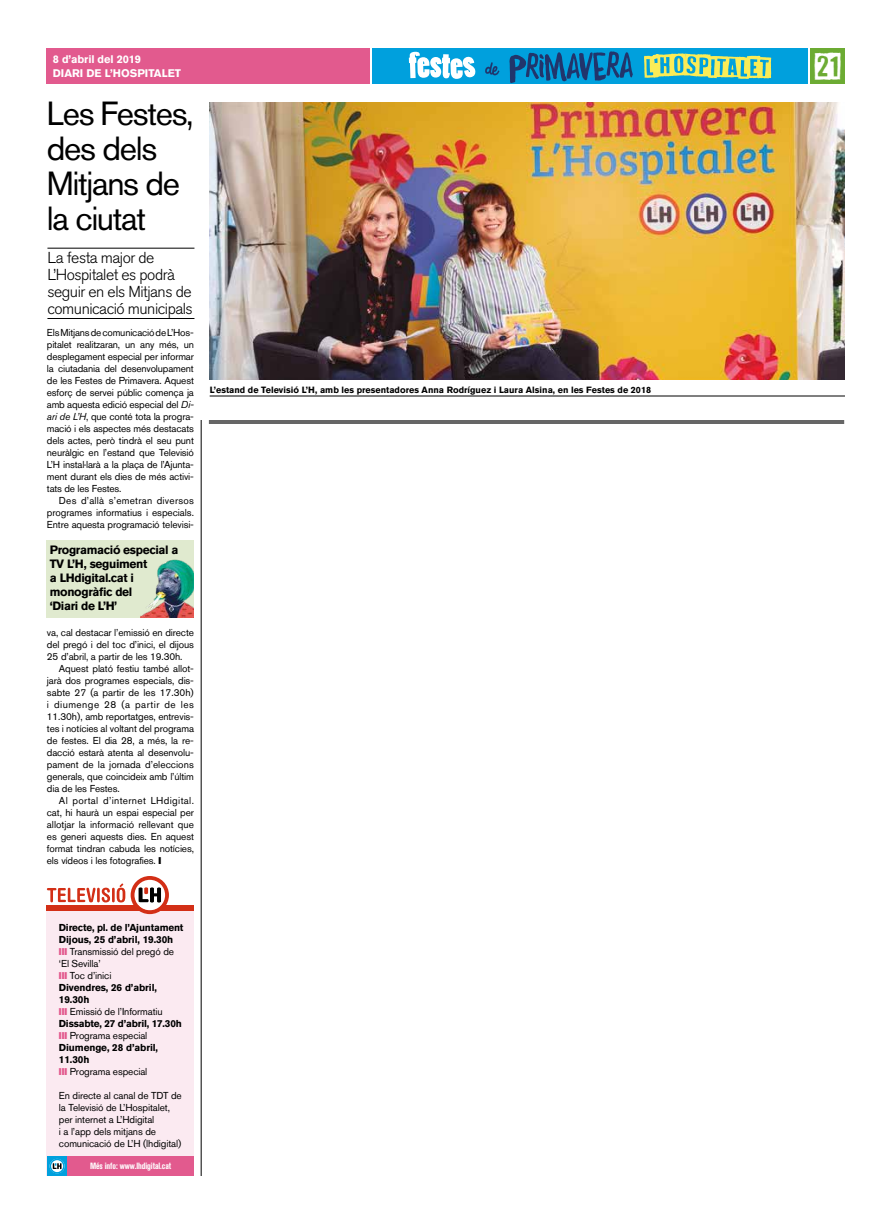
<style>
.page{position:relative;width:893px;height:1220px;background:#fff}
.page>*{position:absolute;margin:0;border:0;box-sizing:border-box;transform-origin:0 0}
.t1{font:33.2px/35px "Akzidenz Grotesk BQ";letter-spacing:-.04em;color:#000}
.t2{font:900 26px "White On";color:#fff;scale:.95 1}
.t3{font:300 15.8px/17px "Akzidenz Grotesk BQ";letter-spacing:-.03em;color:#000}
.t4{font:700 12px/14px "Akzidenz Grotesk BQ";letter-spacing:-.03em;color:#000}
.t5{font:700 11px "Akzidenz Grotesk BQ";color:#fff}
.t6{font:700 11px "Akzidenz Grotesk BQ";letter-spacing:-.01em;color:#fff}
.t7{font:10px/12px "Akzidenz Grotesk BQ";letter-spacing:-.01em;color:#000;text-align:justify}
.t8{font:700 10px/12px "Akzidenz Grotesk BQ";letter-spacing:-.01em;color:#000}
.t9{font:700 9px "Akzidenz Grotesk BQ";color:#000}
.t10{font:700 condensed 9px "Akzidenz Grotesk BQ";letter-spacing:-.01em;color:#fff}
.s1{font-style:italic}
</style>
<div class="page">
<hr style="left:209px;top:420px;width:635px;height:4px;background:#666">
<hr style="left:201px;top:420px;width:1px;height:756px;background:#000">
<hr style="left:47px;top:248px;width:147px;height:1px;background:#000">
<hr style="left:47px;top:318px;width:147px;height:1px;background:#000">
<img style="left:210px;top:102px;width:635px;height:278px">
<hr style="left:210px;top:396px;width:635px;height:1px;background:#000">
<div style="left:47px;top:908px;width:147px;height:268px;background:#fbeaf1"></div>
<div style="left:47px;top:1156px;width:20px;height:20px;background:#00a0dd"></div>
<div style="left:67px;top:1156px;width:127px;height:20px;background:#e25a8e"></div>
<svg style="left:50px;top:1159px;width:15px;height:15px"></svg>
<div style="left:47px;top:905px;width:147px;height:6px;background:#d32f16"></div>
<svg style="left:47px;top:888px;width:48px;height:14px"></svg>
<hr style="left:97px;top:888px;width:3px;height:14px;background:#d32f16">
<svg style="left:102px;top:888px;width:8px;height:14px"></svg>
<hr style="left:112px;top:888px;width:3px;height:14px;background:#d32f16">
<svg style="left:117px;top:884px;width:8px;height:18px"></svg>
<svg style="left:131px;top:876px;width:38px;height:38px"></svg>
<div style="left:810px;top:48px;width:35px;height:36px;background:#6cab33"></div>
<div style="left:47px;top:48px;width:323px;height:36px;background:#e25a8e"></div>
<div style="left:372px;top:48px;width:436px;height:36px;background:#00a0dd"></div>
<svg style="left:644px;top:53px;width:127px;height:26px"></svg>
<svg style="left:509px;top:51px;width:124px;height:32px"></svg>
<svg style="left:485px;top:62px;width:14px;height:13px"></svg>
<svg style="left:409px;top:52px;width:67px;height:27px"></svg>
<div style="left:47px;top:540px;width:147px;height:78px;background:#e0eacf"></div>
<img style="left:140px;top:559px;width:54px;height:59px">
<p class="t6" style="left:53px;top:53px;width:90px">8 d’abril del 2019</p>
<p class="t5" style="left:53px;top:67px;width:130px">DIARI DE L’HOSPITALET</p>
<h1 class="t1" style="left:47px;top:96px;width:149px">Les Festes, des dels<br>Mitjans de la ciutat</h1>
<h3 class="t3" style="left:47px;top:250px;width:147px">La festa major de<br>L’Hospitalet es podrà seguir en els Mitjans de comunicació municipals</h3>
<p class="t7" style="left:47px;top:326px;width:149px">Els Mitjans de comunicació de L’Hos&shy;pitalet realitzaran, un any més, un desplegament especial per informar la ciutadania del desenvolupament de les Festes de Primavera. Aquest esforç de servei públic comença ja amb aquesta edició especial del <span class="s1">Di&shy;ari de L’H</span>, que conté tota la progra&shy;mació i els aspectes més destacats dels actes, però tindrà el seu punt neuràlgic en l’estand que Televisió L’H instal·larà a la plaça de l’Ajunta&shy;ment durant els dies de més activi&shy;tats de les Festes.</p>
<p class="t7" style="left:47px;top:494px;width:149px;text-indent:12px">Des d’allà s’emetran diversos programes informatius i especials.<br>Entre aquesta programació televisi-</p>
<p class="t4" style="left:50px;top:543px;width:130px">Programació especial a<br>TV L’H, seguiment<br>a LHdigital.cat i monogràfic del<br>‘Diari de L’H’</p>
<p class="t7" style="left:47px;top:626px;width:149px">va, cal destacar l’emissió en directe del pregó i del toc d’inici, el dijous 25 d’abril, a partir de les 19.30h.</p>
<p class="t7" style="left:47px;top:662px;width:149px;text-indent:12px">Aquest plató festiu també allot&shy;jarà dos programes especials, dis&shy;sabte 27 (a partir de les 17.30h) i diumenge 28 (a partir de les 11.30h), amb reportatges, entrevis&shy;tes i notícies al voltant del programa de festes. El dia 28, a més, la re&shy;dacció estarà atenta al desenvolu&shy;pament de la jornada d’eleccions generals, que coincideix amb l’últim dia de les Festes.</p>
<p class="t7" style="left:47px;top:794px;width:149px;text-indent:12px">Al portal d’internet LHdigital. cat, hi haurà un espai especial per allotjar la informació rellevant que es generi aquests dies. En aquest format tindran cabuda les notícies, els vídeos i les fotografies.</p>
<p class="t9" style="left:210px;top:385px;width:443px">L’estand de Televisió L’H, amb les presentadores Anna Rodríguez i Laura Alsina, en les Festes de 2018</p>
<p class="t8" style="left:59px;top:922px;width:126px">Directe, pl. de l’Ajuntament<br>Dijous, 25 d’abril, 19.30h</p>
<p class="t7" style="left:70px;top:946px;width:106px">Transmissió del pregó de</p>
<p class="t7" style="left:59px;top:958px;width:43px">‘El Sevilla’</p>
<p class="t7" style="left:70px;top:970px;width:43px">Toc d’inici</p>
<p class="t8" style="left:59px;top:982px;width:100px">Divendres, 26 d’abril,<br>19.30h</p>
<p class="t7" style="left:70px;top:1006px;width:95px">Emissió de l’Informatiu</p>
<p class="t8" style="left:59px;top:1018px;width:124px">Dissabte, 27 d’abril, 17.30h</p>
<p class="t7" style="left:70px;top:1030px;width:79px">Programa especial</p>
<p class="t8" style="left:59px;top:1042px;width:101px">Diumenge, 28 d’abril,<br>11.30h</p>
<p class="t7" style="left:70px;top:1066px;width:79px">Programa especial</p>
<p class="t7" style="left:59px;top:1089px;width:124px;text-align:left">En directe al canal de TDT de la Televisió de L’Hospitalet, per internet a L’Hdigital<br>i a l’app dels mitjans de comunicació de L’H (lhdigital)</p>
<p class="t10" style="left:90px;top:1160px;width:83px">Més info: www.lhdigital.cat</p>
<h2 class="t2" style="left:815px;top:51px;width:28px">21</h2>
</div>
